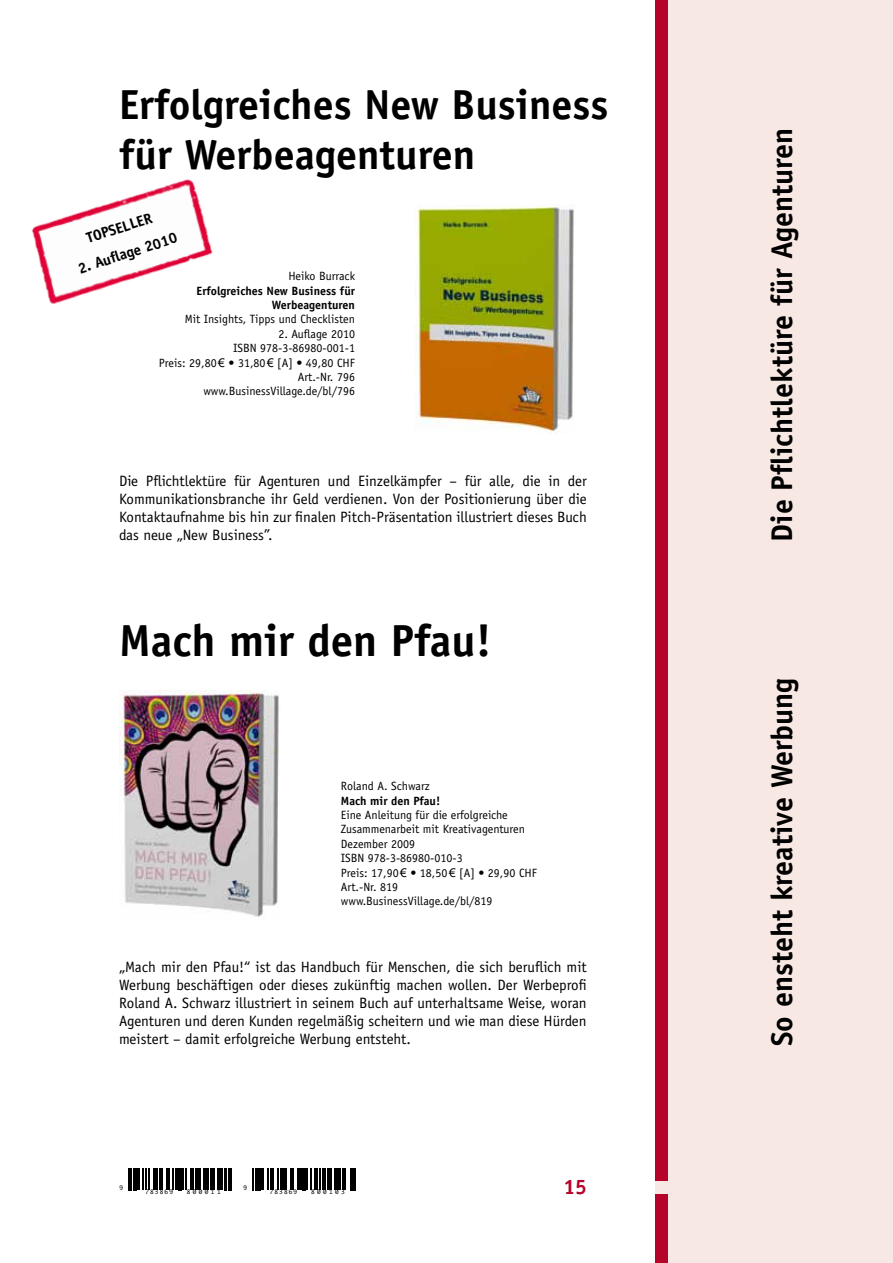
<style>
.page{position:relative;width:893px;height:1263px;background:#fff}
.page>*{position:absolute;margin:0;border:0;box-sizing:border-box;transform-origin:0 0}
.t1{font:700 45px "Officina Sans";color:#000}
.t2{font:700 42px/50.4px "Officina Sans";color:#000}
.t3{font:700 30px "Officina Sans";color:#000}
.t4{font:700 21px "Officina Sans";color:#b50329}
.t5{font:15px/18px "Officina Sans";color:#000;text-align:justify}
.t6{font:700 15px "Officina Sans";color:#000}
.t7{font:12px/14.4px "Officina Sans";color:#000;text-align:right}
.t8{font:700 12px/14.4px "Officina Sans";color:#000;text-align:right}
.t9{font:6px "Monaco";letter-spacing:.3em;color:#000}
.s1{font-family:"Arial"}
</style>
<div class="page">
<div style="left:655px;top:0;width:238px;height:1263px;background:#f8e8e3"></div>
<div style="left:655px;top:0;width:13px;height:1180px;background:#b50329"></div>
<div style="left:655px;top:1194px;width:13px;height:69px;background:#b50329"></div>
<img style="left:415px;top:204px;width:159px;height:228px">
<img style="left:120px;top:690px;width:159px;height:227px">
<svg style="left:129px;top:1168px;width:3px;height:22px"></svg>
<hr style="left:133px;top:1168px;width:3px;height:22px;background:#000">
<hr style="left:137px;top:1168px;width:2px;height:21px;background:#000">
<svg style="left:143px;top:1168px;width:6px;height:21px"></svg>
<hr style="left:153px;top:1168px;width:2px;height:21px;background:#000">
<hr style="left:156px;top:1168px;width:2px;height:21px;background:#000">
<hr style="left:159px;top:1168px;width:3px;height:21px;background:#000">
<hr style="left:166px;top:1168px;width:2px;height:21px;background:#000">
<svg style="left:169px;top:1168px;width:18px;height:22px"></svg>
<hr style="left:190px;top:1168px;width:3px;height:21px;background:#000">
<svg style="left:196px;top:1168px;width:1px;height:21px"></svg>
<hr style="left:198px;top:1168px;width:3px;height:21px;background:#000">
<svg style="left:203px;top:1168px;width:1px;height:21px"></svg>
<hr style="left:205px;top:1168px;width:4px;height:21px;background:#000">
<svg style="left:211px;top:1168px;width:1px;height:21px"></svg>
<hr style="left:213px;top:1168px;width:2px;height:21px;background:#000">
<hr style="left:217px;top:1168px;width:2px;height:21px;background:#000">
<hr style="left:220px;top:1168px;width:3px;height:21px;background:#000">
<hr style="left:225px;top:1168px;width:2px;height:22px;background:#000">
<svg style="left:228px;top:1168px;width:3px;height:22px"></svg>
<svg style="left:253px;top:1168px;width:3px;height:22px"></svg>
<hr style="left:257px;top:1168px;width:3px;height:22px;background:#000">
<hr style="left:262px;top:1168px;width:2px;height:21px;background:#000">
<svg style="left:267px;top:1168px;width:12px;height:21px"></svg>
<hr style="left:280px;top:1168px;width:2px;height:21px;background:#000">
<hr style="left:283px;top:1168px;width:3px;height:21px;background:#000">
<svg style="left:291px;top:1168px;width:20px;height:22px"></svg>
<hr style="left:314px;top:1168px;width:4px;height:21px;background:#000">
<svg style="left:320px;top:1168px;width:1px;height:21px"></svg>
<hr style="left:322px;top:1168px;width:3px;height:21px;background:#000">
<svg style="left:327px;top:1168px;width:1px;height:21px"></svg>
<hr style="left:330px;top:1168px;width:2px;height:21px;background:#000">
<hr style="left:334px;top:1168px;width:2px;height:21px;background:#000">
<hr style="left:337px;top:1168px;width:3px;height:21px;background:#000">
<svg style="left:343px;top:1168px;width:10px;height:22px"></svg>
<hr style="left:354px;top:1168px;width:2px;height:22px;background:#000">
<img style="left:31px;top:179px;width:182px;height:125px">
<h2 class="t2" style="left:119px;top:79px;width:491px">Erfolgreiches New Business für Werbeagenturen</h2>
<p class="t6" style="left:84px;top:229px;width:70px;rotate:-18deg">TOPSELLER</p>
<p class="t6" style="left:76px;top:260px;width:105px;rotate:-18deg">2. Aufl age 2010</p>
<p class="t7" style="left:288px;top:269px;width:68px">Heiko Burrack</p>
<p class="t8" style="left:197px;top:283px;width:160px">Erfolgreiches New Business für<br>Werbeagenturen</p>
<p class="t7" style="left:185px;top:312px;width:172px">Mit Insights, Tipps und Checklisten</p>
<p class="t7" style="left:159px;top:326px;width:198px">2. Auflage 2010<br>ISBN 978-3-86980-001-1<br>Preis: 29,80<span class="s1">€</span> • 31,80<span class="s1">€</span> [A] • 49,80 CHF<br>Art.-Nr. 796 www.BusinessVillage.de/bl/796</p>
<p class="t5" style="left:119px;top:472px;width:469px">Die Pflichtlektüre für Agenturen und Einzelkämpfer – für alle, die in der Kommunikationsbranche ihr Geld verdienen. Von der Positionierung über die Kontaktaufnahme bis hin zur finalen Pitch-Präsentation illustriert dieses Buch das neue „New Business”.</p>
<h1 class="t1" style="left:119px;top:612px;width:374px">Mach mir den Pfau!</h1>
<p class="t7" style="left:341px;top:779px;width:90px">Roland A. Schwarz</p>
<p class="t8" style="left:341px;top:793px;width:101px">Mach mir den Pfau!</p>
<p class="t7" style="left:341px;top:808px;width:198px;text-align:left">Eine Anleitung für die erfolgreiche<br>Zusammenarbeit mit Kreativagenturen<br>Dezember 2009<br>ISBN 978-3-86980-010-3<br>Preis: 17,90<span class="s1">€</span> • 18,50<span class="s1">€</span> [A] • 29,90 CHF<br>Art.-Nr. 819 www.BusinessVillage.de/bl/819</p>
<p class="t5" style="left:119px;top:958px;width:469px">„Mach mir den Pfau!“ ist das Handbuch für Menschen, die sich beruflich mit Werbung beschäftigen oder dieses zukünftig machen wollen. Der Werbeprofi Roland A. Schwarz illustriert in seinem Buch auf unterhaltsame Weise, woran Agenturen und deren Kunden regelmäßig scheitern und wie man diese Hürden meistert – damit erfolgreiche Werbung entsteht.</p>
<p class="t9" style="left:119px;top:1184px;width:5px">9</p>
<p class="t9" style="left:145px;top:1188px;width:29px">783869</p>
<p class="t9" style="left:187px;top:1188px;width:35px">800011</p>
<p class="t9" style="left:244px;top:1184px;width:5px">9</p>
<p class="t9" style="left:270px;top:1188px;width:29px">783869</p>
<p class="t9" style="left:311px;top:1188px;width:35px">800103</p>
<h3 class="t4" style="left:563px;top:1174px;width:25px">15</h3>
<h3 class="t3" style="left:763px;top:542px;width:415px;rotate:-90deg">Die Pflichtlektüre für Agenturen</h3>
<h3 class="t3" style="left:763px;top:1046px;width:370px;rotate:-90deg">So ensteht kreative Werbung</h3>
</div>
